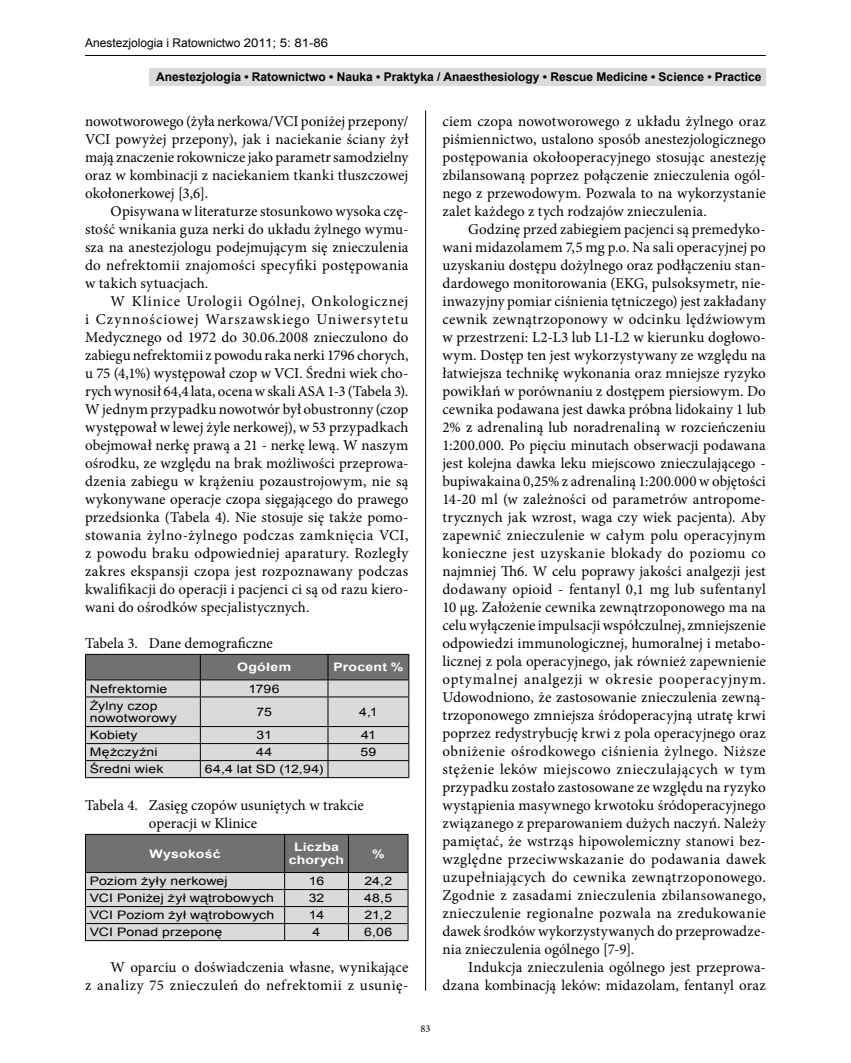
<style>
.page{position:relative;width:851px;height:1063px;background:#fff}
.page>*{position:absolute;margin:0;border:0;box-sizing:border-box;transform-origin:0 0}
.t1{font:15px/18px "Minion Pro";letter-spacing:.005em;color:#000;text-align:justify}
.t2{font:700 12px "Arial";color:#000}
.t3{font:12px "Arial";color:#000}
.t4{font:11.7px/12.6px "Arial";letter-spacing:.01em;color:#000;scale:1.2 1}
.t5{font:700 11.7px/12.6px "Arial";letter-spacing:.015em;color:#fff;text-align:center;scale:1.2 1}
.t6{font:10.5px "Minion Pro";color:#000}
</style>
<div class="page">
<hr style="left:425px;top:111px;width:1px;height:880px;background:#000">
<hr style="left:85px;top:55px;width:680px;height:1px;background:#000">
<div style="left:149px;top:68px;width:616px;height:17px;background:#d9dadb"></div>
<svg style="left:85px;top:654px;width:324px;height:123px;background:#b2b3b4"></svg>
<hr style="left:85px;top:777px;width:115px;height:1px;background:#000">
<hr style="left:200px;top:777px;width:128px;height:1px;background:#000">
<hr style="left:328px;top:777px;width:81px;height:1px;background:#000">
<hr style="left:85px;top:680px;width:115px;height:1px;background:#000">
<hr style="left:200px;top:680px;width:128px;height:1px;background:#000">
<hr style="left:328px;top:680px;width:81px;height:1px;background:#000">
<svg style="left:85px;top:834px;width:323px;height:106px;background:#a9aaab"></svg>
<hr style="left:85px;top:940px;width:199px;height:1px;background:#000">
<hr style="left:284px;top:940px;width:64px;height:1px;background:#000">
<hr style="left:348px;top:940px;width:60px;height:1px;background:#000">
<hr style="left:85px;top:872px;width:199px;height:1px;background:#000">
<hr style="left:284px;top:872px;width:64px;height:1px;background:#000">
<hr style="left:348px;top:872px;width:60px;height:1px;background:#000">
<p class="t3" style="left:85px;top:35px;width:244px">Anestezjologia i Ratownictwo 2011; 5: 81-86</p>
<p class="t2" style="left:156px;top:69px;width:606px">Anestezjologia • Ratownictwo • Nauka • Praktyka / Anaesthesiology • Rescue Medicine • Science • Practice</p>
<p class="t1" style="left:85px;top:112px;width:325px">nowotworowego (żyła nerkowa/VCI poniżej przepony/ VCI powyżej przepony), jak i naciekanie ściany żył mają znaczenie rokownicze jako parametr samodzielny oraz w kombinacji z naciekaniem tkanki tłuszczowej okołonerkowej [3,6].</p>
<p class="t1" style="left:85px;top:202px;width:325px;text-indent:26px">Opisywana w literaturze stosunkowo wysoka czę&shy;stość wnikania guza nerki do układu żylnego wymu&shy;sza na anestezjologu podejmującym się znieczulenia do nefrektomii znajomości specyfiki postępowania w takich sytuacjach.</p>
<p class="t1" style="left:85px;top:292px;width:325px;text-indent:26px">W Klinice Urologii Ogólnej, Onkologicznej i Czynnościowej Warszawskiego Uniwersytetu Medycznego od 1972 do 30.06.2008 znieczulono do zabiegu nefrektomii z powodu raka nerki 1796 chorych, u 75 (4,1%) występował czop w VCI. Średni wiek cho&shy;rych wynosił 64,4 lata, ocena w skali ASA 1-3 (Tabela 3).<br>W jednym przypadku nowotwór był obustronny (czop występował w lewej żyle nerkowej), w 53 przypadkach obejmował nerkę prawą a 21 - nerkę lewą. W naszym ośrodku, ze względu na brak możliwości przeprowa&shy;dzenia zabiegu w krążeniu pozaustrojowym, nie są wykonywane operacje czopa sięgającego do prawego przedsionka (Tabela 4). Nie stosuje się także pomo&shy;stowania żylno-żylnego podczas zamknięcia VCI, z powodu braku odpowiedniej aparatury. Rozległy zakres ekspansji czopa jest rozpoznawany podczas kwalifikacji do operacji i pacjenci ci są od razu kiero&shy;wani do ośrodków specjalistycznych.</p>
<p class="t1" style="left:85px;top:634px;width:189px">Tabela 3. Dane demograficzne</p>
<p class="t5" style="left:237px;top:661px;width:46px">Ogółem</p>
<p class="t5" style="left:333px;top:661px;width:60px">Procent %</p>
<p class="t4" style="left:90px;top:682px;width:66px">Nefrektomie</p>
<p class="t4" style="left:248px;top:682px;width:27px">1796</p>
<p class="t4" style="left:90px;top:699px;width:74px">Żylny czop nowotworowy</p>
<p class="t4" style="left:256px;top:706px;width:14px">75</p>
<p class="t4" style="left:359px;top:706px;width:17px">4,1</p>
<p class="t4" style="left:90px;top:729px;width:41px">Kobiety</p>
<p class="t4" style="left:256px;top:729px;width:14px">31</p>
<p class="t4" style="left:361px;top:729px;width:14px">41</p>
<p class="t4" style="left:90px;top:746px;width:58px">Mężczyźni</p>
<p class="t4" style="left:256px;top:746px;width:15px">44</p>
<p class="t4" style="left:360px;top:746px;width:15px">59</p>
<p class="t4" style="left:90px;top:763px;width:63px">Średni wiek</p>
<p class="t4" style="left:205px;top:763px;width:100px">64,4 lat SD (12,94)</p>
<p class="t1" style="left:149px;top:796px;width:216px;text-indent:-64px">Tabela 4. Zasięg czopów usuniętych w trakcie operacji w Klinice</p>
<p class="t5" style="left:150px;top:848px;width:61px">Wysokość</p>
<p class="t5" style="left:289px;top:841px;width:48px">Liczba chorych</p>
<p class="t5" style="left:372px;top:848px;width:12px">%</p>
<p class="t4" style="left:90px;top:875px;width:116px">Poziom żyły nerkowej</p>
<p class="t4" style="left:309px;top:875px;width:14px">16</p>
<p class="t4" style="left:364px;top:875px;width:25px">24,2</p>
<p class="t4" style="left:90px;top:892px;width:155px">VCI Poniżej żył wątrobowych</p>
<p class="t4" style="left:308px;top:892px;width:15px">32</p>
<p class="t4" style="left:364px;top:892px;width:25px">48,5</p>
<p class="t4" style="left:90px;top:909px;width:155px">VCI Poziom żył wątrobowych</p>
<p class="t4" style="left:309px;top:909px;width:14px">14</p>
<p class="t4" style="left:364px;top:909px;width:24px">21,2</p>
<p class="t4" style="left:90px;top:926px;width:112px">VCI Ponad przeponę</p>
<p class="t4" style="left:312px;top:926px;width:8px">4</p>
<p class="t4" style="left:364px;top:926px;width:25px">6,06</p>
<p class="t1" style="left:85px;top:958px;width:325px;text-align:right">W oparciu o doświadczenia własne, wynikające<br>z analizy 75 znieczuleń do nefrektomii z usunię-</p>
<p class="t1" style="left:442px;top:112px;width:325px">ciem czopa nowotworowego z układu żylnego oraz piśmiennictwo, ustalono sposób anestezjologicznego postępowania okołooperacyjnego stosując anestezję zbilansowaną poprzez połączenie znieczulenia ogól&shy;nego z przewodowym. Pozwala to na wykorzystanie zalet każdego z tych rodzajów znieczulenia.</p>
<p class="t1" style="left:442px;top:220px;width:325px;text-indent:26px">Godzinę przed zabiegiem pacjenci są premedyko&shy;wani midazolamem 7,5 mg p.o. Na sali operacyjnej po uzyskaniu dostępu dożylnego oraz podłączeniu stan&shy;dardowego monitorowania (EKG, pulsoksymetr, nie&shy;inwazyjny pomiar ciśnienia tętniczego) jest zakładany cewnik zewnątrzoponowy w odcinku lędźwiowym w przestrzeni: L2-L3 lub L1-L2 w kierunku dogłowo&shy;wym. Dostęp ten jest wykorzystywany ze względu na łatwiejsza technikę wykonania oraz mniejsze ryzyko powikłań w porównaniu z dostępem piersiowym. Do cewnika podawana jest dawka próbna lidokainy 1 lub 2% z adrenaliną lub noradrenaliną w rozcieńczeniu 1:200.000. Po pięciu minutach obserwacji podawana jest kolejna dawka leku miejscowo znieczulającego - bupiwakaina 0,25% z adrenaliną 1:200.000 w objętości 14-20 ml (w zależności od parametrów antropome&shy;trycznych jak wzrost, waga czy wiek pacjenta). Aby zapewnić znieczulenie w całym polu operacyjnym konieczne jest uzyskanie blokady do poziomu co najmniej Th6. W celu poprawy jakości analgezji jest dodawany opioid - fentanyl 0,1 mg lub sufentanyl 10 µg. Założenie cewnika zewnątrzoponowego ma na celu wyłączenie impulsacji współczulnej, zmniejszenie odpowiedzi immunologicznej, humoralnej i metabo&shy;licznej z pola operacyjnego, jak również zapewnienie optymalnej analgezji w okresie pooperacyjnym.<br>Udowodniono, że zastosowanie znieczulenia zewną&shy;trzoponowego zmniejsza śródoperacyjną utratę krwi poprzez redystrybucję krwi z pola operacyjnego oraz obniżenie ośrodkowego ciśnienia żylnego. Niższe stężenie leków miejscowo znieczulających w tym przypadku zostało zastosowane ze względu na ryzyko wystąpienia masywnego krwotoku śródoperacyjnego związanego z preparowaniem dużych naczyń. Należy pamiętać, że wstrząs hipowolemiczny stanowi bez&shy;względne przeciwwskazanie do podawania dawek uzupełniających do cewnika zewnątrzoponowego.<br>Zgodnie z zasadami znieczulenia zbilansowanego, znieczulenie regionalne pozwala na zredukowanie dawek środków wykorzystywanych do przeprowadze&shy;nia znieczulenia ogólnego [7-9].</p>
<p class="t1" style="left:442px;top:958px;width:325px;text-align:right">Indukcja znieczulenia ogólnego jest przeprowa&shy;dzana kombinacją leków: midazolam, fentanyl oraz</p>
<p class="t6" style="left:420px;top:1022px;width:12px">83</p>
</div>
